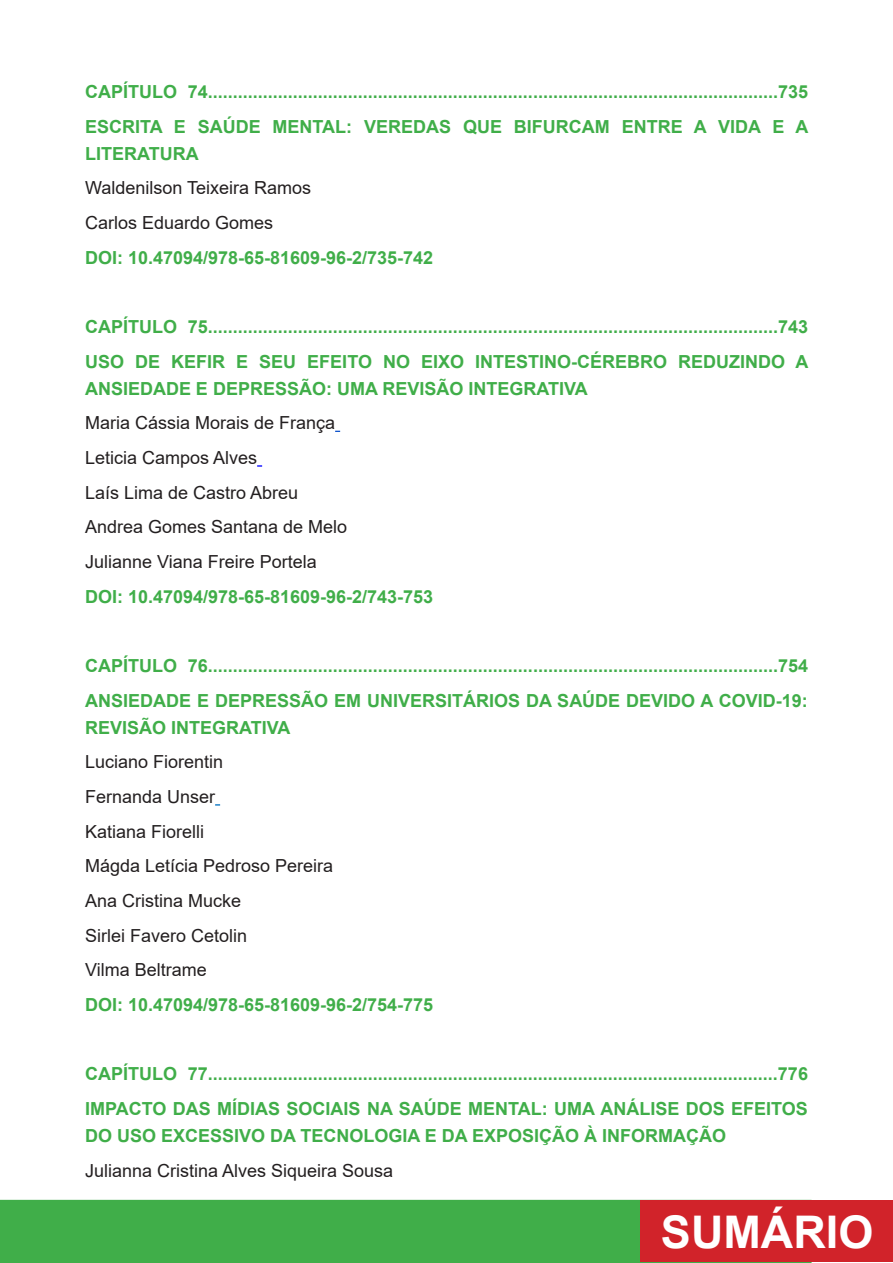
<style>
.page{position:relative;width:893px;height:1263px;background:#fff}
.page>*{position:absolute;margin:0;border:0;box-sizing:border-box;transform-origin:0 0}
.t1{font:700 45px "Arial";color:#fff}
.t2{font:700 18px/27px "Arial";color:#40ae49}
.t3{font:18px "Arial";color:#231f20}
</style>
<div class="page">
<div style="left:0;top:1200px;width:812px;height:63px;background:#40ae49"></div>
<div style="left:641px;top:1200px;width:252px;height:62px;background:#d1232a"></div>
<p class="t2" style="left:85px;top:79px;width:725px">CAPÍTULO 74..................................................................................................................735</p>
<p class="t2" style="left:85px;top:113px;width:725px">ESCRITA E SAÚDE MENTAL: VEREDAS QUE BIFURCAM ENTRE A VIDA E A<br>LITERATURA</p>
<p class="t3" style="left:85px;top:176px;width:228px">Waldenilson Teixeira Ramos</p>
<p class="t3" style="left:85px;top:210px;width:190px">Carlos Eduardo Gomes</p>
<p class="t2" style="left:85px;top:244px;width:350px">DOI: 10.47094/978-65-81609-96-2/735-742</p>
<p class="t2" style="left:85px;top:313px;width:725px">CAPÍTULO 75..................................................................................................................743</p>
<p class="t2" style="left:85px;top:348px;width:725px">USO DE KEFIR E SEU EFEITO NO EIXO INTESTINO-CÉREBRO REDUZINDO A<br>ANSIEDADE E DEPRESSÃO: UMA REVISÃO INTEGRATIVA</p>
<p class="t3" style="left:85px;top:411px;width:252px">Maria Cássia Morais de França</p>
<p class="t3" style="left:85px;top:445px;width:174px">Leticia Campos Alves</p>
<p class="t3" style="left:85px;top:480px;width:215px">Laís Lima de Castro Abreu</p>
<p class="t3" style="left:85px;top:515px;width:264px">Andrea Gomes Santana de Melo</p>
<p class="t3" style="left:85px;top:549px;width:233px">Julianne Viana Freire Portela</p>
<p class="t2" style="left:85px;top:583px;width:350px">DOI: 10.47094/978-65-81609-96-2/743-753</p>
<p class="t2" style="left:85px;top:652px;width:725px">CAPÍTULO 76..................................................................................................................754</p>
<p class="t2" style="left:85px;top:687px;width:724px">ANSIEDADE E DEPRESSÃO EM UNIVERSITÁRIOS DA SAÚDE DEVIDO A COVID-19:<br>REVISÃO INTEGRATIVA</p>
<p class="t3" style="left:85px;top:750px;width:140px">Luciano Fiorentin</p>
<p class="t3" style="left:85px;top:784px;width:132px">Fernanda Unser</p>
<p class="t3" style="left:85px;top:819px;width:121px">Katiana Fiorelli</p>
<p class="t3" style="left:85px;top:853px;width:250px">Mágda Letícia Pedroso Pereira</p>
<p class="t3" style="left:85px;top:888px;width:158px">Ana Cristina Mucke</p>
<p class="t3" style="left:85px;top:923px;width:164px">Sirlei Favero Cetolin</p>
<p class="t3" style="left:85px;top:957px;width:123px">Vilma Beltrame</p>
<p class="t2" style="left:85px;top:991px;width:350px">DOI: 10.47094/978-65-81609-96-2/754-775</p>
<p class="t2" style="left:85px;top:1061px;width:724px">CAPÍTULO 77..................................................................................................................776</p>
<p class="t2" style="left:85px;top:1095px;width:724px">IMPACTO DAS MÍDIAS SOCIAIS NA SAÚDE MENTAL: UMA ANÁLISE DOS EFEITOS<br>DO USO EXCESSIVO DA TECNOLOGIA E DA EXPOSIÇÃO À INFORMAÇÃO</p>
<p class="t3" style="left:85px;top:1158px;width:310px">Julianna Cristina Alves Siqueira Sousa</p>
<h1 class="t1" style="left:661px;top:1200px;width:214px">SUMÁRIO</h1>
</div>
